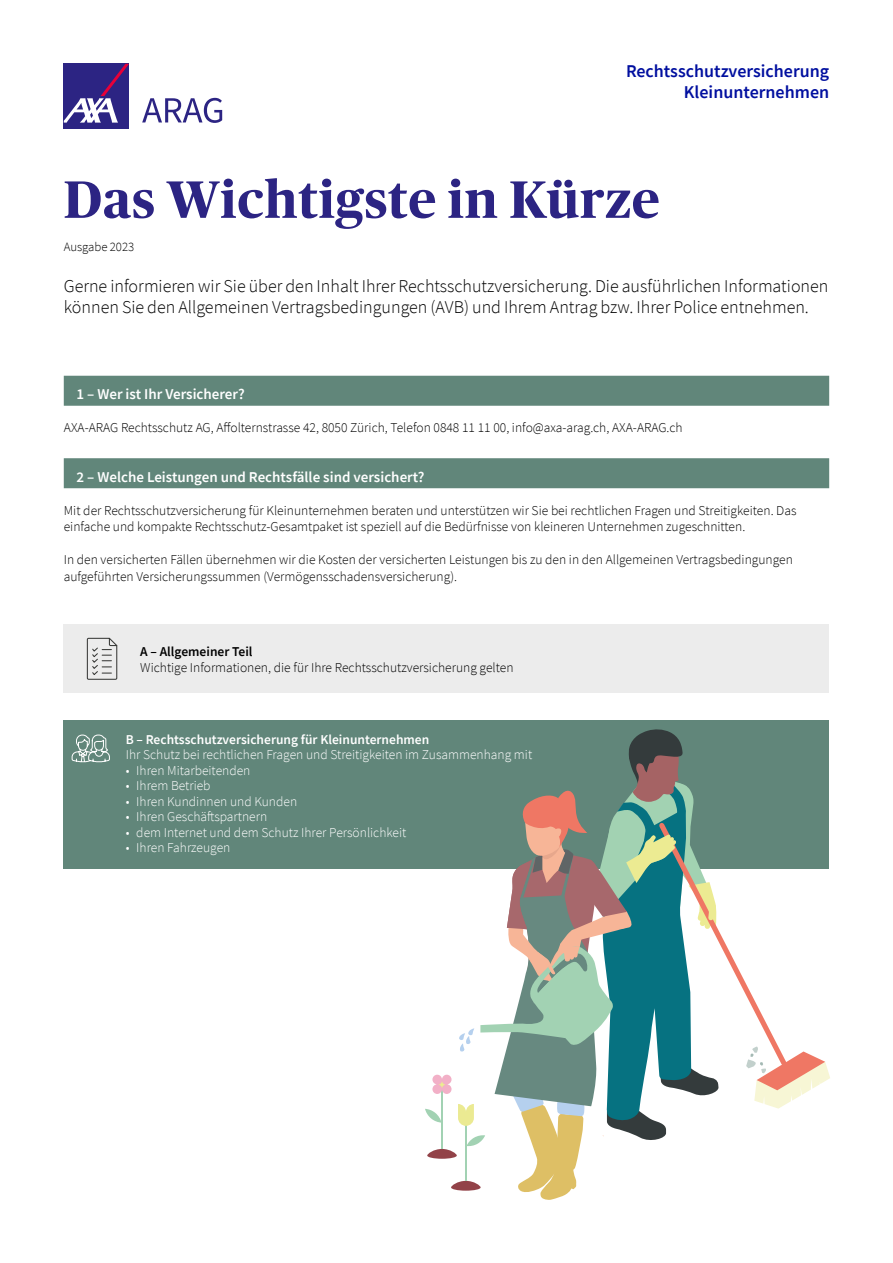
<style>
.page{position:relative;width:893px;height:1263px;background:#fff}
.page>*{position:absolute;margin:0;border:0;box-sizing:border-box;transform-origin:0 0}
.t1{font:700 52.5px "Publico Headline";letter-spacing:.02em;color:#2c2483}
.t2{font:300 18px/20.7px "Source Sans Pro";color:#000}
.t3{font:600 18px/20.7px "Source Sans Pro";color:#000f9f;text-align:right}
.t4{font:600 15px "Source Sans Pro";color:#fff}
.t5{font:300 13.5px/16.5px "Source Sans Pro";color:#000}
.t6{font:300 13.5px "Source Sans Pro";color:#fff}
.t7{font:600 13.5px "Source Sans Pro";color:#fff}
.t8{font:600 13.5px "Source Sans Pro";color:#000}
.t9{font:300 12.75px "Source Sans Pro";color:#000}
</style>
<div class="page">
<div style="left:64px;top:376px;width:765px;height:30px;background:#61867a"></div>
<div style="left:64px;top:458px;width:765px;height:30px;background:#61867a"></div>
<div style="left:64px;top:64px;width:65px;height:65px;background:#2c2483"></div>
<svg style="left:64px;top:64px;width:65px;height:59px"></svg>
<svg style="left:142px;top:98px;width:80px;height:25px"></svg>
<div style="left:64px;top:720px;width:765px;height:149px;background:#61867a"></div>
<svg style="left:72px;top:735px;width:38px;height:27px"></svg>
<svg style="left:425px;top:729px;width:405px;height:471px"></svg>
<div style="left:64px;top:624px;width:765px;height:69px;background:#ececec"></div>
<svg style="left:86px;top:637px;width:32px;height:43px"></svg>
<h2 class="t3" style="left:626px;top:61px;width:205px">Rechtsschutzversicherung<br>Kleinunternehmen</h2>
<h1 class="t1" style="left:64px;top:162px;width:597px">Das Wichtigste in Kürze</h1>
<p class="t9" style="left:64px;top:239px;width:72px">Ausgabe 2023</p>
<h2 class="t2" style="left:64px;top:276px;width:766px">Gerne informieren wir Sie über den Inhalt Ihrer Rechtsschutzversicherung. Die ausführlichen Informationen können Sie den Allgemeinen Vertragsbedingungen (AVB) und Ihrem Antrag bzw. Ihrer Police entnehmen.</h2>
<p class="t4" style="left:77px;top:384px;width:170px">1 – Wer ist Ihr Versicherer?</p>
<p class="t5" style="left:64px;top:420px;width:620px">AXA-ARAG Rechtsschutz AG, Affolternstrasse 42, 8050 Zürich, Telefon 0848 11 11 00, info@axa-arag.ch, AXA-ARAG.ch</p>
<p class="t4" style="left:77px;top:467px;width:349px">2 – Welche Leistungen und Rechtsfälle sind versichert?</p>
<p class="t5" style="left:64px;top:502px;width:734px">Mit der Rechtsschutzversicherung für Kleinunternehmen beraten und unterstützen wir Sie bei rechtlichen Fragen und Streitigkeiten. Das einfache und kompakte Rechtsschutz-Gesamtpaket ist speziell auf die Bedürfnisse von kleineren Unternehmen zugeschnitten.</p>
<p class="t5" style="left:64px;top:552px;width:731px">In den versicherten Fällen übernehmen wir die Kosten der versicherten Leistungen bis zu den in den Allgemeinen Vertragsbedingungen aufgeführten Versicherungssummen (Vermögensschadensversicherung).</p>
<p class="t8" style="left:140px;top:643px;width:114px">A – Allgemeiner Teil</p>
<p class="t5" style="left:140px;top:659px;width:375px">Wichtige Informationen, die für Ihre Rechtsschutzversicherung gelten</p>
<p class="t7" style="left:126px;top:730px;width:305px">B – Rechtsschutzversicherung für Kleinunternehmen</p>
<p class="t6" style="left:126px;top:746px;width:408px">Ihr Schutz bei rechtlichen Fragen und Streitigkeiten im Zusammenhang mit</p>
<p class="t6" style="left:126px;top:762px;width:126px">• Ihren Mitarbeitenden</p>
<p class="t6" style="left:126px;top:778px;width:86px">• Ihrem Betrieb</p>
<p class="t6" style="left:126px;top:793px;width:173px">• Ihren Kundinnen und Kunden</p>
<p class="t6" style="left:126px;top:809px;width:143px">• Ihren Geschäftspartnern</p>
<p class="t6" style="left:126px;top:824px;width:282px">• dem Internet und dem Schutz Ihrer Persönlichkeit</p>
<p class="t6" style="left:126px;top:840px;width:106px">• Ihren Fahrzeugen</p>
</div>
